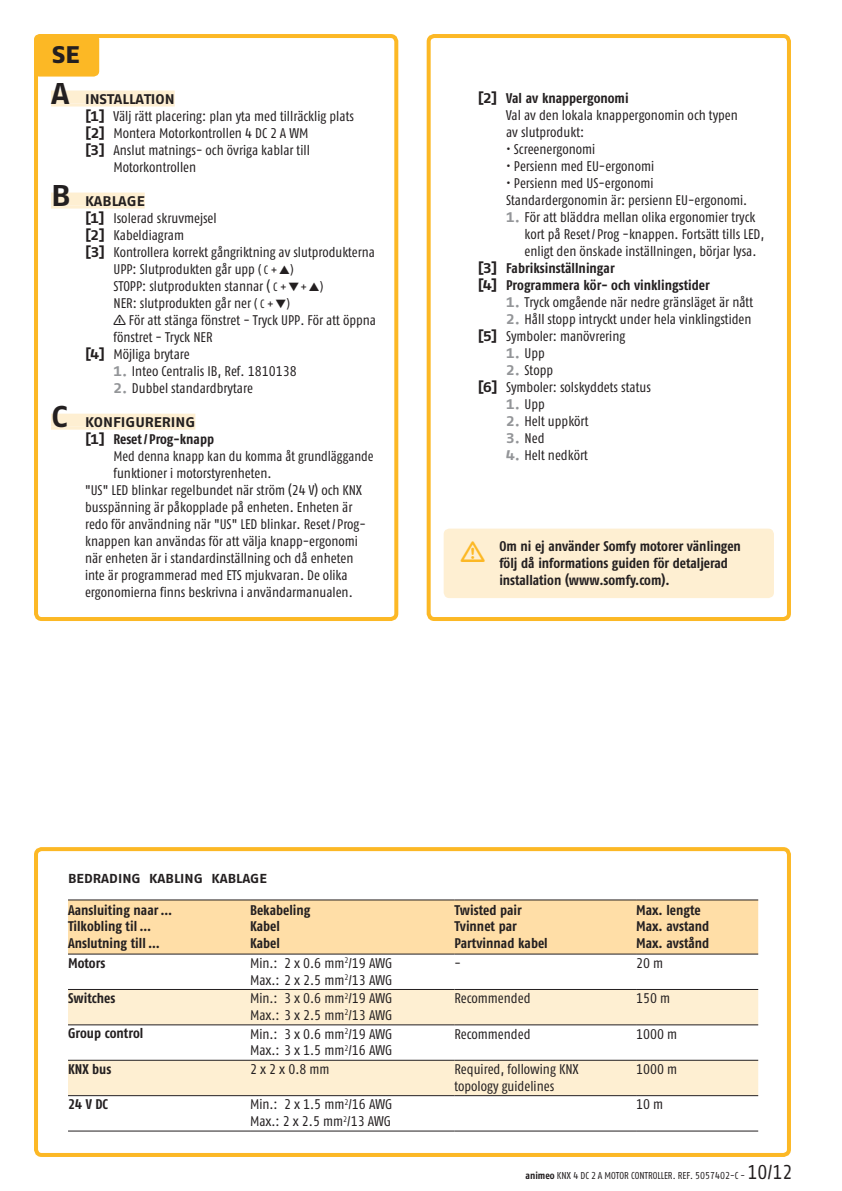
<style>
.page{position:relative;width:842px;height:1191px;background:#fff}
.page>*{position:absolute;margin:0;border:0;box-sizing:border-box;transform-origin:0 0}
.t1{font:24px "Fago Ex Exb Tf";color:#231f20}
.t2{font:14px/17px "Fago Co Regular Tf";color:#231f20}
.t3{font:14px/16.8px "Fago Co Bold Tf";color:#231f20}
.t4{font:14px "Fago Ex Bold Tf";color:#231f20}
.t5{font:13px "Fago Ex Bold Tf";color:#231f20}
.t6{font:10px "Fago Co Regular Tf";color:#231f20}
.s1{font-size:30px}
.s2{font-family:"Fago Ex Bold Tf"}
.s3{font-size:12px}
.s4{font-family:"Fago Ex Bold Tf";color:#939598}
.s5{font-family:"Fago Co Bold Tf"}
.s6{font-size:20px}
</style>
<div class="page">
<div style="left:34px;top:34px;width:364px;height:587px;border:4px solid #fcb825;border-radius:6px"></div>
<div style="left:34px;top:34px;width:65px;height:43px;background:#fcb825;border-radius:6px"></div>
<div style="left:427px;top:34px;width:364px;height:587px;border:4px solid #fcb825;border-radius:6px"></div>
<div style="left:444px;top:528px;width:330px;height:70px;background:#feefd2;border-radius:6px"></div>
<div style="left:34px;top:847px;width:757px;height:310px;border:4px solid #fcb825;border-radius:6px"></div>
<div style="left:68px;top:900px;width:690px;height:53px;background:#ffdea7"></div>
<svg style="left:68px;top:954px;width:690px;height:1px"></svg>
<svg style="left:68px;top:990px;width:690px;height:105px;fill:#feefd2"></svg>
<svg style="left:68px;top:1096px;width:690px;height:1px"></svg>
<hr style="left:68px;top:1095px;width:182px;height:1px;background:#231f20">
<hr style="left:250px;top:1095px;width:204px;height:1px;background:#231f20">
<hr style="left:454px;top:1095px;width:182px;height:1px;background:#231f20">
<hr style="left:636px;top:1095px;width:122px;height:1px;background:#231f20">
<hr style="left:68px;top:1130px;width:182px;height:1px;background:#231f20">
<hr style="left:250px;top:1130px;width:204px;height:1px;background:#231f20">
<hr style="left:454px;top:1130px;width:182px;height:1px;background:#231f20">
<hr style="left:636px;top:1130px;width:122px;height:1px;background:#231f20">
<hr style="left:68px;top:899px;width:182px;height:1px;background:#231f20">
<hr style="left:250px;top:899px;width:204px;height:1px;background:#231f20">
<hr style="left:454px;top:899px;width:182px;height:1px;background:#231f20">
<hr style="left:636px;top:899px;width:122px;height:1px;background:#231f20">
<hr style="left:68px;top:953px;width:182px;height:1px;background:#231f20">
<hr style="left:250px;top:953px;width:204px;height:1px;background:#231f20">
<hr style="left:454px;top:953px;width:182px;height:1px;background:#231f20">
<hr style="left:636px;top:953px;width:122px;height:1px;background:#231f20">
<hr style="left:68px;top:989px;width:182px;height:1px;background:#231f20">
<hr style="left:250px;top:989px;width:204px;height:1px;background:#231f20">
<hr style="left:454px;top:989px;width:182px;height:1px;background:#231f20">
<hr style="left:636px;top:989px;width:122px;height:1px;background:#231f20">
<hr style="left:68px;top:1024px;width:182px;height:1px;background:#231f20">
<hr style="left:250px;top:1024px;width:204px;height:1px;background:#231f20">
<hr style="left:454px;top:1024px;width:182px;height:1px;background:#231f20">
<hr style="left:636px;top:1024px;width:122px;height:1px;background:#231f20">
<hr style="left:68px;top:1059px;width:182px;height:1px;background:#231f20">
<hr style="left:250px;top:1059px;width:204px;height:1px;background:#231f20">
<hr style="left:454px;top:1059px;width:182px;height:1px;background:#231f20">
<hr style="left:636px;top:1059px;width:122px;height:1px;background:#231f20">
<div style="left:51px;top:90px;width:124px;height:13px;background:#feefd2"></div>
<hr style="left:51px;top:103px;width:124px;height:3px;background:#feefd2">
<div style="left:51px;top:192px;width:94px;height:13px;background:#feefd2"></div>
<hr style="left:51px;top:205px;width:94px;height:3px;background:#feefd2">
<div style="left:51px;top:413px;width:144px;height:13px;background:#feefd2"></div>
<hr style="left:51px;top:426px;width:144px;height:3px;background:#feefd2">
<h1 class="t1" style="left:52px;top:40px;width:29px">SE</h1>
<p class="t4" style="left:51px;top:90px;width:125px"><span class="s1">A</span> INSTALLATION</p>
<p class="t2" style="left:85px;top:107px;width:270px"><span class="s2">[1]</span> Välj rätt placering: plan yta med tillräcklig plats</p>
<p class="t2" style="left:85px;top:124px;width:225px"><span class="s2">[2]</span> Montera Motorkontrollen 4 DC 2 A WM</p>
<p class="t2" style="left:85px;top:141px;width:226px"><span class="s2">[3]</span> Anslut matnings- och övriga kablar till</p>
<p class="t2" style="left:113px;top:158px;width:84px">Motorkontrollen</p>
<p class="t4" style="left:51px;top:192px;width:95px"><span class="s1">B</span> KABLAGE</p>
<p class="t2" style="left:85px;top:209px;width:133px"><span class="s2">[1]</span> Isolerad skruvmejsel</p>
<p class="t2" style="left:85px;top:226px;width:101px"><span class="s2">[2]</span> Kabeldiagram</p>
<p class="t2" style="left:85px;top:243px;width:291px"><span class="s2">[3]</span> Kontrollera korrekt gångriktning av slutprodukterna</p>
<p class="t2" style="left:113px;top:260px;width:182px">UPP: Slutprodukten går upp <span class="s3">( C +</span> ▲<span class="s3">)</span></p>
<p class="t2" style="left:113px;top:277px;width:211px">STOPP: slutprodukten stannar ( <span class="s3">C +</span> ▼<span class="s3">+</span> ▲<span class="s3">)</span></p>
<p class="t2" style="left:113px;top:294px;width:178px">NER: slutprodukten går ner <span class="s3">( C +</span> ▼<span class="s3">)</span></p>
<p class="t2" style="left:113px;top:311px;width:264px">■ För att stänga fönstret - Tryck UPP. För att öppna</p>
<p class="t2" style="left:113px;top:328px;width:101px">fönstret - Tryck NER</p>
<p class="t2" style="left:85px;top:345px;width:106px"><span class="s2">[4]</span> Möjliga brytare</p>
<p class="t2" style="left:113px;top:362px;width:185px"><span class="s4">1.</span> Inteo Centralis IB, Ref. 1810138</p>
<p class="t2" style="left:113px;top:379px;width:141px"><span class="s4">2.</span> Dubbel standardbrytare</p>
<p class="t4" style="left:51px;top:413px;width:146px"><span class="s1">C</span> KONFIGURERING</p>
<p class="t3" style="left:85px;top:430px;width:130px"><span class="s2">[1]</span> Reset/ Prog-knapp</p>
<p class="t2" style="left:113px;top:447px;width:262px">Med denna knapp kan du komma åt grundläggande</p>
<p class="t2" style="left:113px;top:464px;width:160px">funktioner i motorstyrenheten.</p>
<p class="t2" style="left:85px;top:481px;width:278px">"US" LED blinkar regelbundet när ström (24 V) och KNX</p>
<p class="t2" style="left:85px;top:498px;width:269px">busspänning är påkopplade på enheten. Enheten är</p>
<p class="t2" style="left:85px;top:515px;width:282px">redo för användning när "US" LED blinkar. Reset/ Prog-</p>
<p class="t2" style="left:85px;top:532px;width:274px">knappen kan användas för att välja knapp-ergonomi</p>
<p class="t2" style="left:85px;top:549px;width:270px">när enheten är i standardinställning och då enheten</p>
<p class="t2" style="left:85px;top:566px;width:264px">inte är programmerad med ETS mjukvaran. De olika</p>
<p class="t2" style="left:85px;top:583px;width:269px">ergonomierna finns beskrivna i användarmanualen.</p>
<p class="t3" style="left:478px;top:90px;width:152px"><span class="s2">[2]</span> Val av knappergonomi</p>
<p class="t2" style="left:506px;top:107px;width:233px">Val av den lokala knappergonomin och typen av slutprodukt:</p>
<p class="t2" style="left:506px;top:141px;width:91px">• Screenergonomi</p>
<p class="t2" style="left:506px;top:158px;width:150px">• Persienn med EU-ergonomi</p>
<p class="t2" style="left:506px;top:175px;width:243px">• Persienn med US-ergonomi<br>Standardergonomin är: persienn EU-ergonomi.</p>
<p class="t2" style="left:524px;top:209px;width:241px;text-indent:-18px"><span class="s4">1.</span> För att bläddra mellan olika ergonomier tryck kort på Reset/ Prog -knappen. Fortsätt tills LED, enligt den önskade inställningen, börjar lysa.</p>
<p class="t3" style="left:478px;top:260px;width:234px"><span class="s2">[3]</span> Fabriksinställningar<br><span class="s2">[4]</span> Programmera kör- och vinklingstider</p>
<p class="t2" style="left:506px;top:294px;width:249px"><span class="s4">1.</span> Tryck omgående när nedre gränsläget är nått</p>
<p class="t2" style="left:478px;top:311px;width:275px;text-indent:28px"><span class="s4">2.</span> Håll stopp intryckt under hela vinklingstiden <span class="s2">[5]</span> Symboler: manövrering</p>
<p class="t2" style="left:506px;top:345px;width:40px"><span class="s4">1.</span> Upp</p>
<p class="t2" style="left:478px;top:362px;width:175px;text-indent:28px"><span class="s4">2.</span> Stopp<br><span class="s2">[6]</span> Symboler: solskyddets status</p>
<p class="t2" style="left:506px;top:396px;width:40px"><span class="s4">1.</span> Upp</p>
<p class="t2" style="left:506px;top:413px;width:84px"><span class="s4">2.</span> Helt uppkört</p>
<p class="t2" style="left:506px;top:430px;width:40px"><span class="s4">3.</span> Ned</p>
<p class="t2" style="left:506px;top:447px;width:83px"><span class="s4">4.</span> Helt nedkört</p>
<p class="t3" style="left:499px;top:537px;width:243px">Om ni ej använder Somfy motorer vänlingen följ då informations guiden för detaljerad installation (www.somfy.com).</p>
<p class="t5" style="left:68px;top:870px;width:200px">BEDRADING KABLING KABLAGE</p>
<p class="t3" style="left:68px;top:901px;width:106px">Aansluiting naar …<br>Tilkobling til …<br>Anslutning till …</p>
<p class="t3" style="left:250px;top:901px;width:62px">Bekabeling<br>Kabel<br>Kabel</p>
<p class="t3" style="left:454px;top:901px;width:95px">Twisted pair<br>Tvinnet par<br>Partvinnad kabel</p>
<p class="t3" style="left:636px;top:901px;width:75px">Max. lengte<br>Max. avstand<br>Max. avstånd</p>
<p class="t3" style="left:68px;top:954px;width:39px">Motors</p>
<p class="t2" style="left:250px;top:954px;width:144px">Min.: 2 x 0.6 mm<sup>2</sup>/19 AWG<br>Max.: 2 x 2.5 mm<sup>2</sup>/13 AWG</p>
<p class="t2" style="left:454px;top:954px;width:8px">-</p>
<p class="t2" style="left:636px;top:954px;width:29px">20 m</p>
<p class="t3" style="left:68px;top:989px;width:49px">Switches</p>
<p class="t2" style="left:250px;top:989px;width:144px">Min.: 3 x 0.6 mm<sup>2</sup>/19 AWG<br>Max.: 3 x 2.5 mm<sup>2</sup>/13 AWG</p>
<p class="t2" style="left:454px;top:989px;width:78px">Recommended</p>
<p class="t2" style="left:636px;top:989px;width:36px">150 m</p>
<p class="t3" style="left:68px;top:1025px;width:77px">Group control</p>
<p class="t2" style="left:250px;top:1025px;width:144px">Min.: 3 x 0.6 mm<sup>2</sup>/19 AWG<br>Max.: 3 x 1.5 mm<sup>2</sup>/16 AWG</p>
<p class="t2" style="left:454px;top:1025px;width:78px">Recommended</p>
<p class="t2" style="left:636px;top:1025px;width:43px">1000 m</p>
<p class="t3" style="left:68px;top:1060px;width:45px">KNX bus</p>
<p class="t2" style="left:250px;top:1060px;width:81px">2 x 2 x 0.8 mm</p>
<p class="t2" style="left:454px;top:1060px;width:126px">Required, following KNX topology guidelines</p>
<p class="t2" style="left:636px;top:1060px;width:43px">1000 m</p>
<p class="t3" style="left:68px;top:1095px;width:41px">24 V DC</p>
<p class="t2" style="left:250px;top:1096px;width:144px">Min.: 2 x 1.5 mm<sup>2</sup>/16 AWG<br>Max.: 2 x 2.5 mm<sup>2</sup>/13 AWG</p>
<p class="t2" style="left:636px;top:1095px;width:29px">10 m</p>
<p class="t6" style="left:525px;top:1169px;width:268px"><span class="s5">animeo</span> KNX 4 DC 2 A MOTOR CONTROLLER. REF. 5057402-C - <span class="s6">10/12</span></p>
</div>
